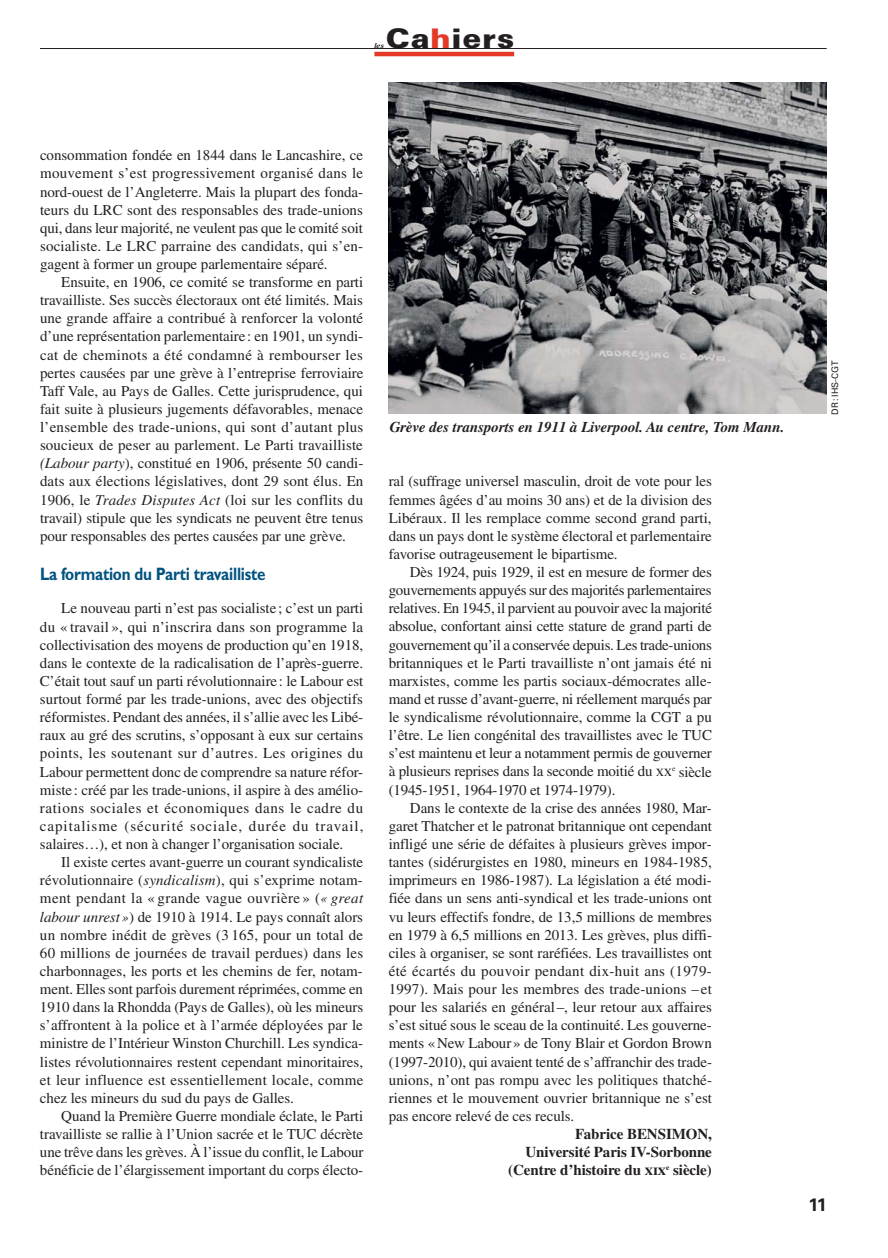
<style>
.page{position:relative;width:888px;height:1258px;background:#fff}
.page>*{position:absolute;margin:0;border:0;box-sizing:border-box;transform-origin:0 0}
.t1{font:900 27px "Univers";letter-spacing:.02em;color:#231f20;scale:1.15 1}
.t2{font:700 18px "Gill Sans";letter-spacing:-.015em;color:#005380;scale:.85 1}
.t3{font:700 18px "Univers";color:#231f20}
.t4{font:15px/18.1px "Times";letter-spacing:-.005em;color:#231f20;text-align:justify}
.t5{font:700 15px/18.1px "Times";letter-spacing:-.005em;color:#231f20;text-align:right}
.t6{font:italic 700 15px "Times";letter-spacing:-.005em;color:#231f20}
.t7{font:9px "Univers";letter-spacing:-.005em;color:#231f20}
.t8{font:italic 700 7.5px "Garamond";color:#231f20}
.s1{color:#e43926}
.s2{font-style:italic}
.s3{font-family:"Times Roman SC"}
.s4{font-family:"Times Bold SC";font-weight:400}
</style>
<div class="page">
<hr style="left:374px;top:52px;width:140px;height:4px;background:#e43926">
<hr style="left:40px;top:48px;width:787px;height:1px;background:#231f20">
<img style="left:389px;top:83px;width:438px;height:331px">
<h1 class="t1" style="left:386px;top:28px;width:113px">Ca<span class="s1">h</span>iers</h1>
<p class="t8" style="left:374px;top:42px;width:11px">les</p>
<p class="t4" style="left:40px;top:148px;width:325px">consommation fondée en 1844 dans le Lancashire, ce mouvement s’est progressivement organisé dans le nord-ouest de l’Angleterre. Mais la plupart des fonda&shy;teurs du LRC sont des responsables des trade-unions qui, dans leur majorité, ne veulent pas que le comité soit socialiste. Le LRC parraine des candidats, qui s’en&shy;gagent à former un groupe parlementaire séparé.</p>
<p class="t4" style="left:40px;top:274px;width:325px;text-indent:21px">Ensuite, en 1906, ce comité se transforme en parti travailliste. Ses succès électoraux ont été limités. Mais une grande affaire a contribué à renforcer la volonté d’une représentation parlementaire : en 1901, un syndi&shy;cat de cheminots a été condamné à rembourser les pertes causées par une grève à l’entreprise ferroviaire Taff Vale, au Pays de Galles. Cette jurisprudence, qui fait suite à plusieurs jugements défavorables, menace l’ensemble des trade-unions, qui sont d’autant plus soucieux de peser au parlement. Le Parti travailliste <span class="s2">(Labour party</span>), constitué en 1906, présente 50 candi&shy;dats aux élections législatives, dont 29 sont élus. En 1906, le <span class="s2">Trades Disputes Act</span> (loi sur les conflits du travail) stipule que les syndicats ne peuvent être tenus pour responsables des pertes causées par une grève.</p>
<p class="t2" style="left:40px;top:568px;width:267px">La formation du Parti travailliste</p>
<p class="t4" style="left:40px;top:601px;width:325px;text-indent:21px">Le nouveau parti n’est pas socialiste ; c’est un parti du « travail », qui n’inscrira dans son programme la collectivisation des moyens de production qu’en 1918, dans le contexte de la radicalisation de l’après-guerre.<br>C’était tout sauf un parti révolutionnaire : le Labour est surtout formé par les trade-unions, avec des objectifs réformistes. Pendant des années, il s’allie avec les Libé&shy;raux au gré des scrutins, s’opposant à eux sur certains points, les soutenant sur d’autres. Les origines du Labour permettent donc de comprendre sa nature réfor&shy;miste : créé par les trade-unions, il aspire à des amélio&shy;rations sociales et économiques dans le cadre du capitalisme (sécurité sociale, durée du travail, salaires…), et non à changer l’organisation sociale.</p>
<p class="t4" style="left:40px;top:854px;width:325px;text-indent:21px">Il existe certes avant-guerre un courant syndicaliste révolutionnaire (<span class="s2">syndicalism</span>), qui s’exprime notam&shy;ment pendant la « grande vague ouvrière » (<span class="s2">« great labour unrest »</span>) de 1910 à 1914. Le pays connaît alors un nombre inédit de grèves (3 165, pour un total de 60 millions de journées de travail perdues) dans les charbonnages, les ports et les chemins de fer, notam&shy;ment. Elles sont parfois durement réprimées, comme en 1910 dans la Rhondda (Pays de Galles), où les mineurs s’affrontent à la police et à l’armée déployées par le ministre de l’Intérieur Winston Churchill. Les syndica&shy;listes révolutionnaires restent cependant minoritaires, et leur influence est essentiellement locale, comme chez les mineurs du sud du pays de Galles.</p>
<p class="t4" style="left:40px;top:1108px;width:325px;text-indent:21px">Quand la Première Guerre mondiale éclate, le Parti travailliste se rallie à l’Union sacrée et le TUC décrète une trêve dans les grèves. À l’issue du conflit, le Labour bénéficie de l’élargissement important du corps électo-</p>
<p class="t6" style="left:390px;top:421px;width:396px">Grève des transports en 1911 à Liverpool. Au centre, Tom Mann.</p>
<p class="t4" style="left:389px;top:474px;width:325px">ral (suffrage universel masculin, droit de vote pour les femmes âgées d’au moins 30 ans) et de la division des Libéraux. Il les remplace comme second grand parti, dans un pays dont le système électoral et parlementaire favorise outrageusement le bipartisme.</p>
<p class="t4" style="left:389px;top:564px;width:325px;text-indent:21px">Dès 1924, puis 1929, il est en mesure de former des gouvernements appuyés sur des majorités parlementaires relatives. En 1945, il parvient au pouvoir avec la majorité absolue, confortant ainsi cette stature de grand parti de gouvernement qu’il a conservée depuis. Les trade-unions britanniques et le Parti travailliste n’ont jamais été ni marxistes, comme les partis sociaux-démocrates alle&shy;mand et russe d’avant-guerre, ni réellement marqués par le syndicalisme révolutionnaire, comme la CGT a pu l’être. Le lien congénital des travaillistes avec le TUC s’est maintenu et leur a notamment permis de gouverner à plusieurs reprises dans la seconde moitié du <span class="s3">xx</span><sup>e</sup> siècle (1945-1951, 1964-1970 et 1974-1979).</p>
<p class="t4" style="left:389px;top:800px;width:325px;text-indent:21px">Dans le contexte de la crise des années 1980, Mar&shy;garet Thatcher et le patronat britannique ont cependant infligé une série de défaites à plusieurs grèves impor&shy;tantes (sidérurgistes en 1980, mineurs en 1984-1985, imprimeurs en 1986-1987). La législation a été modi&shy;fiée dans un sens anti-syndical et les trade-unions ont vu leurs effectifs fondre, de 13,5 millions de membres en 1979 à 6,5 millions en 2013. Les grèves, plus diffi&shy;ciles à organiser, se sont raréfiées. Les travaillistes ont été écartés du pouvoir pendant dix-huit ans (1979- 1997). Mais pour les membres des trade-unions – et pour les salariés en général –, leur retour aux affaires s’est situé sous le sceau de la continuité. Les gouverne&shy;ments « New Labour » de Tony Blair et Gordon Brown (1997-2010), qui avaient tenté de s’affranchir des trade&shy;unions, n’ont pas rompu avec les politiques thatché&shy;riennes et le mouvement ouvrier britannique ne s’est pas encore relevé de ces reculs.</p>
<p class="t5" style="left:508px;top:1126px;width:205px">Fabrice BENSIMON,<br>Université Paris IV-Sorbonne (Centre d’histoire du <span class="s4">xix</span><sup>e</sup> siècle)</p>
<p class="t7" style="left:832px;top:415px;width:56px;rotate:-90deg">DR : IHS-CGT</p>
<p class="t3" style="left:808px;top:1198px;width:20px">11</p>
</div>
